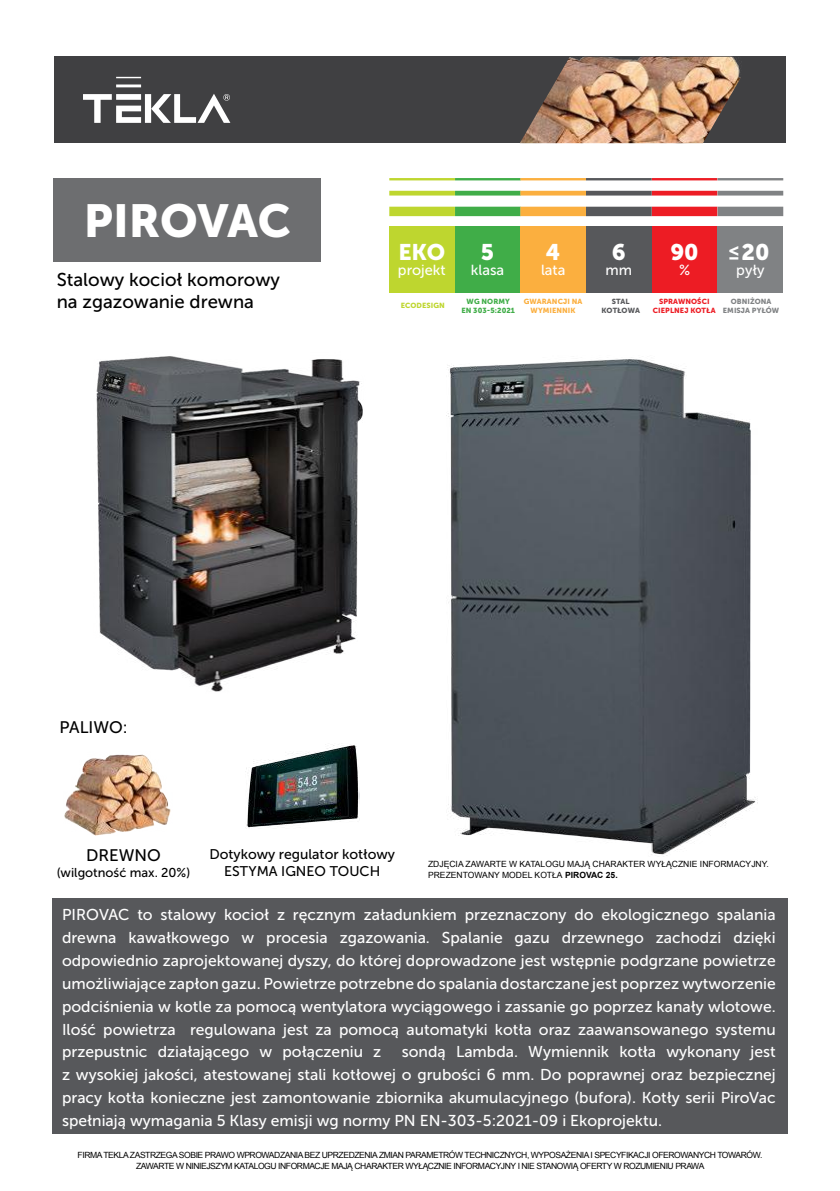
<style>
.page{position:relative;width:840px;height:1191px;background:#fff}
.page>*{position:absolute;margin:0;border:0;box-sizing:border-box;transform-origin:0 0}
.t1{font:46px "Museo Sans 900";letter-spacing:-.005em;color:#fff}
.t2{font:22.4px "Museo Sans 900";color:#fff}
.t3{font:18.6px/22.2px "Museo Sans 500";color:#000}
.t4{font:17.6px "Museo Sans 900";color:#fff}
.t5{font:16.6px "Museo Sans 500";color:#000}
.t6{font:15.6px/22.8px "Museo Sans 500";color:#fff;text-align:justify}
.t7{font:14.6px "Museo Sans 500";color:#fff}
.t8{font:14px/16.8px "Museo Sans 500";color:#000;text-align:center}
.t9{font:12.8px "Museo Sans 500";color:#000}
.t10{font:8.6px/11.4px "Arial";letter-spacing:-.05em;color:#000;text-align:center}
.t11{font:8.6px "Arial";color:#000}
.t12{font:700 8.6px "Arial";color:#000}
.t13{font:7.4px/8.8px "Museo Sans 900";letter-spacing:.01em;color:#ed1c24;text-align:center}
.t14{font:7.4px/8.8px "Museo Sans 900";letter-spacing:.01em;color:#fbaf3f;text-align:center}
.t15{font:7.4px/8.8px "Museo Sans 900";letter-spacing:.01em;color:#40ad48;text-align:center}
.t16{font:7.4px/8.8px "Museo Sans 900";letter-spacing:.01em;color:#808284;text-align:center}
.t17{font:7.4px/8.8px "Museo Sans 900";letter-spacing:.005em;color:#57585b;text-align:center}
.t18{font:7.4px "Museo Sans 900";letter-spacing:.01em;color:#bed62f}
</style>
<div class="page">
<div style="left:52px;top:898px;width:735px;height:236px;background:#57585b"></div>
<div style="left:54px;top:178px;width:267px;height:83px;background:#6d6e70"></div>
<img style="left:446px;top:359px;width:310px;height:497px">
<img style="left:64px;top:754px;width:107px;height:81px">
<div style="left:454px;top:226px;width:66px;height:66px;background:#40ad48"></div>
<div style="left:520px;top:226px;width:65px;height:66px;background:#fbaf3f"></div>
<div style="left:585px;top:226px;width:66px;height:66px;background:#57585b"></div>
<div style="left:651px;top:226px;width:66px;height:66px;background:#ed1c24"></div>
<div style="left:389px;top:226px;width:65px;height:66px;background:#bed62f"></div>
<svg style="left:389px;top:178px;width:393px;height:38px"></svg>
<div style="left:717px;top:226px;width:65px;height:66px;background:#808284"></div>
<div style="left:54px;top:57px;width:731px;height:86px;background:#404042"></div>
<svg style="left:83px;top:77px;width:147px;height:46px"></svg>
<img style="left:520px;top:57px;width:221px;height:86px">
<img style="left:96px;top:356px;width:267px;height:336px">
<img style="left:245px;top:745px;width:114px;height:83px">
<h1 class="t1" style="left:84px;top:195px;width:208px">PIROVAC</h1>
<p class="t3" style="left:57px;top:269px;width:225px">Stalowy kocioł komorowy na zgazowanie drewna</p>
<h2 class="t2" style="left:398px;top:239px;width:48px">EKO</h2>
<p class="t7" style="left:398px;top:262px;width:49px">projekt</p>
<p class="t18" style="left:400px;top:301px;width:46px">ECODESIGN</p>
<h2 class="t2" style="left:611px;top:239px;width:15px">6</h2>
<p class="t7" style="left:605px;top:262px;width:28px">mm</p>
<h2 class="t2" style="left:670px;top:239px;width:30px">90</h2>
<p class="t7" style="left:678px;top:262px;width:13px">%</p>
<h2 class="t2" style="left:741px;top:239px;width:29px">20</h2>
<p class="t7" style="left:735px;top:262px;width:30px">pyły</p>
<p class="t16" style="left:722px;top:297px;width:58px">OBNIŻONA<br>EMISJA PYŁÓW</p>
<h2 class="t2" style="left:480px;top:239px;width:15px">5</h2>
<p class="t7" style="left:470px;top:262px;width:35px">klasa</p>
<h2 class="t2" style="left:545px;top:239px;width:16px">4</h2>
<p class="t7" style="left:540px;top:262px;width:26px">lata</p>
<p class="t4" style="left:728px;top:239px;width:13px">≤</p>
<p class="t15" style="left:461px;top:297px;width:55px">WG NORMY<br>EN 303-5:2021</p>
<p class="t14" style="left:523px;top:297px;width:60px">GWARANCJI NA<br>WYMIENNIK</p>
<p class="t17" style="left:601px;top:297px;width:40px">STAL<br>KOTŁOWA</p>
<p class="t13" style="left:652px;top:297px;width:64px">SPRAWNOŚCI<br>CIEPLNEJ KOTŁA</p>
<p class="t5" style="left:59px;top:718px;width:70px">PALIWO:</p>
<p class="t5" style="left:86px;top:846px;width:76px">DREWNO</p>
<p class="t9" style="left:57px;top:865px;width:135px">(wilgotność max. 20%)</p>
<p class="t8" style="left:209px;top:845px;width:187px">Dotykowy regulator kotłowy<br>ESTYMA IGNEO TOUCH</p>
<p class="t10" style="left:428px;top:858px;width:27px">ZDJ ĘCIA</p>
<p class="t10" style="left:465px;top:858px;width:7px">ZAWARTE</p>
<p class="t11" style="left:509px;top:858px;width:65px">W KATALOGU MAJĄ</p>
<p class="t10" style="left:592px;top:858px;width:7px">CHARAKTER</p>
<p class="t10" style="left:647px;top:858px;width:7px">WYŁĄCZNIE</p>
<p class="t10" style="left:699px;top:858px;width:7px">INFORMACYJNY</p>
<p class="t10" style="left:766px;top:858px;width:4px">.</p>
<p class="t10" style="left:428px;top:869px;width:13px">PREZENTOWANY</p>
<p class="t10" style="left:502px;top:869px;width:7px">MODEL</p>
<p class="t10" style="left:534px;top:869px;width:7px">KOTŁA</p>
<p class="t12" style="left:564px;top:869px;width:54px">PIROVAC 25.</p>
<p class="t6" style="left:62px;top:903px;width:714px">PIROVAC to stalowy kocioł z ręcznym załadunkiem przeznaczony do ekologicznego spalania drewna kawałkowego w procesia zgazowania. Spalanie gazu drzewnego zachodzi dzięki odpowiednio zaprojektowanej dyszy, do której doprowadzone jest wstępnie podgrzane powietrze umożliwiające zapłon gazu. Powietrze potrzebne do spalania dostarczane jest poprzez wytworzenie podciśnienia w kotle za pomocą wentylatora wyciągowego i zassanie go poprzez kanały wlotowe.<br>Ilość powietrza regulowana jest za pomocą automatyki kotła oraz zaawansowanego systemu przepustnic działającego w połączeniu z</p>
<p class="t6" style="left:62px;top:1040px;width:715px;text-indent:339px">sondą Lambda. Wymiennik kotła wykonany jest z wysokiej jakości, atestowanej stali kotłowej o grubości 6 mm. Do poprawnej oraz bezpiecznej pracy kotła konieczne jest zamontowanie zbiornika akumulacyjnego (bufora). Kotły serii PiroVac spełniają wymagania 5 Klasy emisji wg normy PN EN-303-5:2021-09 i Ekoprojektu.</p>
<p class="t10" style="left:78px;top:1149px;width:685px">FIRMA TEKLA ZASTRZEGA SOBIE PRAWO WPROWADZANIA BEZ UPRZEDZENIA ZMIAN PARAMETRÓW TECHNICZNYCH, WYPOSAŻENIA I SPECYFIKACJI OFEROWANYCH TOWARÓW.<br>ZAWARTE W NINIEJSZYM KATALOGU INFORMACJE MAJĄ CHARAKTER WYŁĄCZNIE INFORMACYJNY I NIE STANOWIĄ OFERTY W ROZUMIENIU PRAWA</p>
</div>
